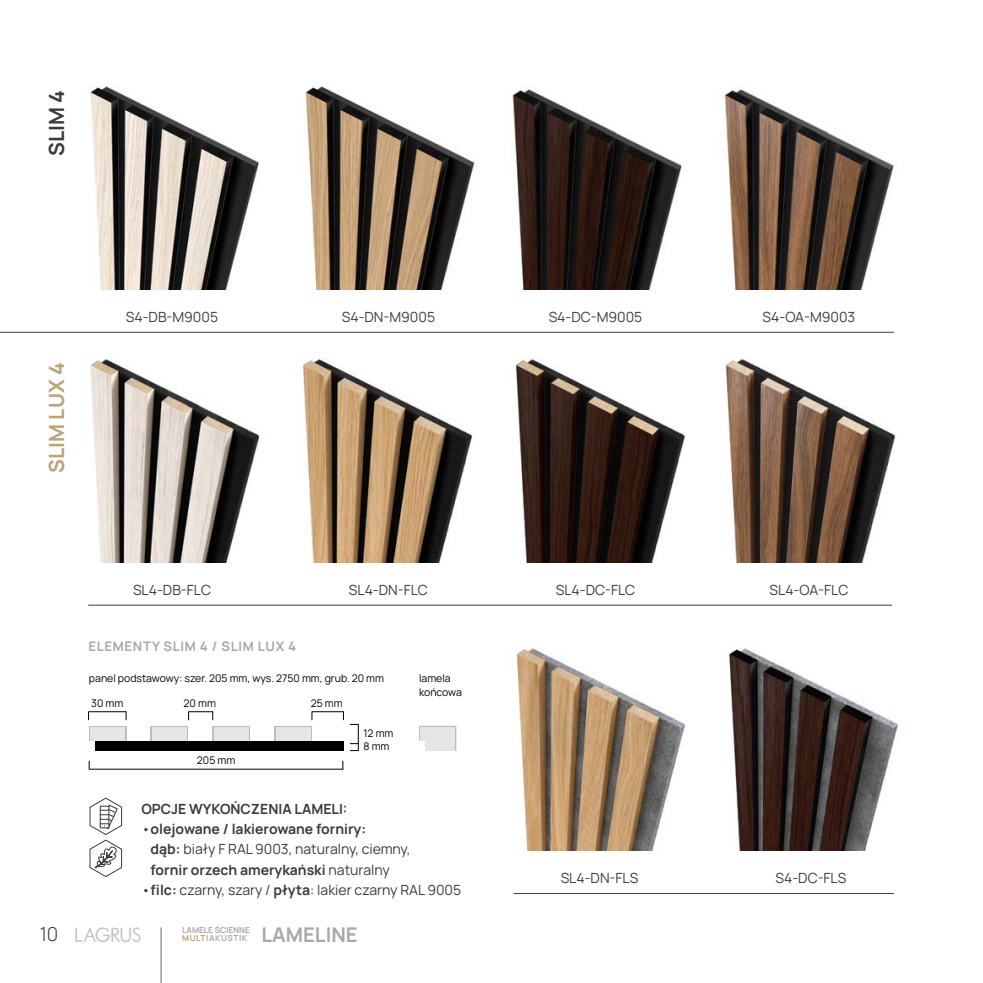
<style>
.page{position:relative;width:983px;height:983px;background:#fff}
.page>*{position:absolute;margin:0;border:0;box-sizing:border-box;transform-origin:0 0}
.t1{font:700 21px "Manrope";color:#bda276}
.t2{font:700 21px "Manrope";color:#3c3c3b}
.t3{font:700 20.3px "Manrope";color:#a8a8a7}
.t4{font:300 19.25px "Manrope";color:#3c3c3b}
.t5{font:14px "Manrope";color:#3c3c3b}
.t6{font:700 14px/20.1px "Manrope";color:#3c3c3b}
.t7{font:700 13.12px "Manrope";letter-spacing:.05em;color:#a8a8a7}
.t8{font:10.5px/13.5px "Manrope";color:#000}
.t9{font:700 8.22px/8.4px "Manrope";color:#a8a8a7}
.s1{font-weight:400}
.s2{font-weight:700}
.s3{color:#bda276}
</style>
<div class="page">
<svg style="left:75px;top:927px;width:65px;height:14px"></svg>
<hr style="left:160px;top:927px;width:2px;height:55px;background:#a8a8a7">
<hr style="left:89px;top:768px;width:254px;height:1px;background:#000">
<hr style="left:88px;top:711px;width:38px;height:1px;background:#000">
<svg style="left:188px;top:711px;width:25px;height:9px"></svg>
<hr style="left:311px;top:711px;width:32px;height:1px;background:#000">
<svg style="left:350px;top:724px;width:9px;height:27px"></svg>
<svg style="left:151px;top:726px;width:37px;height:14px"></svg>
<div style="left:152px;top:726px;width:35px;height:14px;background:#e5e5e5"></div>
<svg style="left:212px;top:726px;width:38px;height:14px"></svg>
<div style="left:214px;top:726px;width:34px;height:14px;background:#e5e5e5"></div>
<div style="left:274px;top:725px;width:37px;height:15px;background:#bcbcbc"></div>
<div style="left:276px;top:726px;width:34px;height:14px;background:#e5e5e5"></div>
<div style="left:95px;top:740px;width:248px;height:10px;background:#000"></div>
<svg style="left:89px;top:726px;width:37px;height:14px"></svg>
<div style="left:90px;top:726px;width:35px;height:14px;background:#e5e5e5"></div>
<svg style="left:419px;top:725px;width:37px;height:25px"></svg>
<div style="left:420px;top:726px;width:35px;height:14px;background:#e5e5e5"></div>
<div style="left:425px;top:739px;width:30px;height:11px;background:#e5e5e5"></div>
<svg style="left:89px;top:797px;width:33px;height:80px"></svg>
<img style="left:516px;top:648px;width:170px;height:202px">
<hr style="left:513px;top:892px;width:380px;height:1px;background:#3c3c3b">
<img style="left:729px;top:648px;width:170px;height:202px">
<img style="left:89px;top:359px;width:171px;height:203px">
<img style="left:296px;top:359px;width:176px;height:203px">
<img style="left:515px;top:359px;width:170px;height:203px">
<img style="left:725px;top:358px;width:171px;height:204px">
<hr style="left:88px;top:604px;width:803px;height:1px;background:#3c3c3b">
<img style="left:305px;top:86px;width:170px;height:203px">
<img style="left:91px;top:86px;width:168px;height:203px">
<img style="left:510px;top:89px;width:172px;height:200px">
<img style="left:723px;top:89px;width:171px;height:200px">
<hr style="left:0;top:332px;width:893px;height:1px;background:#3c3c3b">
<h1 class="t2" style="left:42px;top:156px;width:67px;rotate:-90deg">SLIM 4</h1>
<h1 class="t1" style="left:42px;top:472px;width:112px;rotate:-90deg">SLIM LUX 4</h1>
<p class="t5" style="left:126px;top:307px;width:94px">S4-DB-M9005</p>
<p class="t5" style="left:342px;top:307px;width:95px">S4-DN-M9005</p>
<p class="t5" style="left:548px;top:307px;width:95px">S4-DC-M9005</p>
<p class="t5" style="left:762px;top:307px;width:94px">S4-OA-M9003</p>
<p class="t5" style="left:133px;top:580px;width:79px">SL4-DB-FLC</p>
<p class="t5" style="left:349px;top:580px;width:80px">SL4-DN-FLC</p>
<p class="t5" style="left:555px;top:580px;width:81px">SL4-DC-FLC</p>
<p class="t5" style="left:769px;top:580px;width:80px">SL4-OA-FLC</p>
<p class="t7" style="left:88px;top:636px;width:209px">ELEMENTY SLIM 4 / SLIM LUX 4</p>
<p class="t8" style="left:89px;top:671px;width:296px">panel podstawowy: szer. 205 mm, wys. 2750 mm, grub. 20 mm</p>
<p class="t8" style="left:419px;top:670px;width:44px;line-height:14px">lamela końcowa</p>
<p class="t8" style="left:91px;top:695px;width:34px">30 mm</p>
<p class="t8" style="left:183px;top:695px;width:34px">20 mm</p>
<p class="t8" style="left:310px;top:695px;width:33px">25 mm</p>
<p class="t8" style="left:197px;top:752px;width:40px">205 mm</p>
<p class="t8" style="left:363px;top:725px;width:31px">12 mm<br>8 mm</p>
<p class="t6" style="left:141px;top:798px;width:208px">OPCJE WYKOŃCZENIA LAMELI:</p>
<p class="t6" style="left:150px;top:818px;width:261px;text-indent:-9px"><span class="s1">•</span>olejowane / lakierowane forniry:<br>dąb: <span class="s1">biały F RAL 9003, naturalny, ciemny, </span>fornir orzech amerykański <span class="s1">naturalny</span></p>
<p class="t5" style="left:141px;top:879px;width:321px">•<span class="s2">filc:</span> czarny, szary / <span class="s2">płyta</span>: lakier czarny RAL 9005</p>
<p class="t5" style="left:560px;top:868px;width:79px">SL4-DN-FLS</p>
<p class="t5" style="left:775px;top:868px;width:72px">S4-DC-FLS</p>
<h3 class="t4" style="left:40px;top:920px;width:20px">10</h3>
<p class="t9" style="left:182px;top:925px;width:69px">LAMELE ŚCIENNE<br><span class="s3">MULTI</span>AKUSTIK</p>
<h2 class="t3" style="left:261px;top:919px;width:98px">LAMELINE</h2>
</div>
